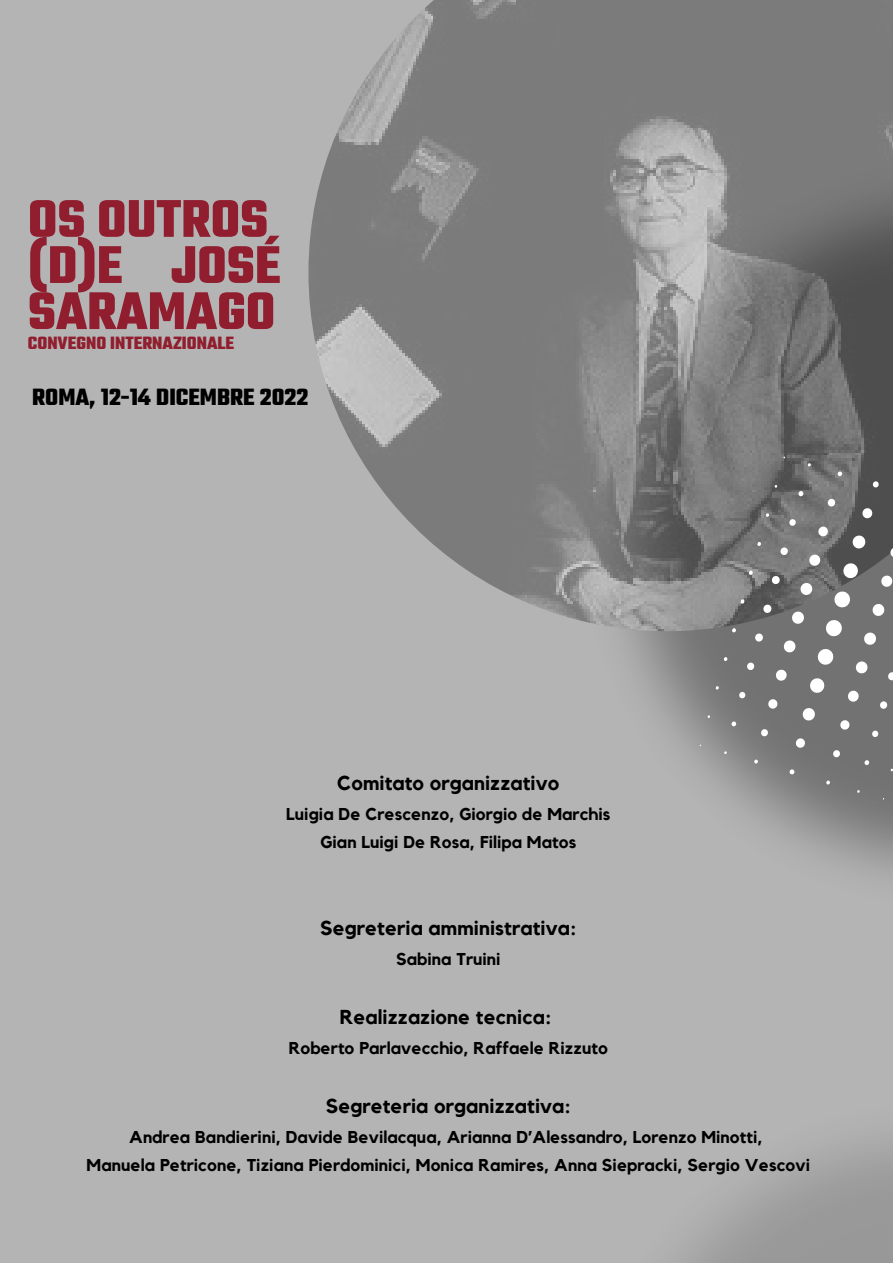
<style>
.page{position:relative;width:893px;height:1264px;background:#fff}
.page>*{position:absolute;margin:0;border:0;box-sizing:border-box;transform-origin:0 0}
.t1{font:700 57.3px/46px "Teko";color:#901e2e}
.t2{font:700 25.5px "Teko";color:#000}
.t3{font:700 20.1px "Kollektif";letter-spacing:.005em;color:#000}
.t4{font:700 19.2px "Teko";color:#901e2e}
.t5{font:700 17.1px/28px "Kollektif";letter-spacing:.005em;color:#000;text-align:center}
</style>
<div class="page">
<div style="left:0;top:0;width:892px;height:1262px;background:#b5b4b5"></div>
<img style="left:625px;top:631px;width:267px;height:242px">
<img style="left:308px;top:0;width:584px;height:631px">
<svg style="left:872px;top:480px;width:7px;height:8px"></svg>
<svg style="left:861px;top:507px;width:12px;height:12px"></svg>
<svg style="left:851px;top:534px;width:15px;height:16px"></svg>
<svg style="left:841px;top:561px;width:18px;height:19px"></svg>
<svg style="left:832px;top:589px;width:19px;height:20px"></svg>
<svg style="left:824px;top:618px;width:19px;height:20px"></svg>
<svg style="left:815px;top:647px;width:20px;height:19px"></svg>
<svg style="left:808px;top:676px;width:18px;height:18px"></svg>
<svg style="left:801px;top:706px;width:15px;height:16px"></svg>
<svg style="left:794px;top:737px;width:12px;height:12px"></svg>
<svg style="left:788px;top:768px;width:7px;height:7px"></svg>
<svg style="left:889px;top:546px;width:3px;height:12px"></svg>
<svg style="left:879px;top:574px;width:13px;height:14px"></svg>
<svg style="left:871px;top:602px;width:14px;height:15px"></svg>
<svg style="left:862px;top:631px;width:15px;height:15px"></svg>
<svg style="left:854px;top:660px;width:14px;height:14px"></svg>
<svg style="left:846px;top:689px;width:13px;height:14px"></svg>
<svg style="left:839px;top:719px;width:11px;height:11px"></svg>
<svg style="left:832px;top:749px;width:8px;height:9px"></svg>
<svg style="left:825px;top:780px;width:5px;height:5px"></svg>
<svg style="left:887px;top:671px;width:5px;height:10px"></svg>
<svg style="left:879px;top:700px;width:8px;height:9px"></svg>
<svg style="left:871px;top:730px;width:7px;height:7px"></svg>
<svg style="left:863px;top:759px;width:6px;height:6px"></svg>
<svg style="left:856px;top:789px;width:3px;height:4px"></svg>
<svg style="left:774px;top:484px;width:3px;height:4px"></svg>
<svg style="left:765px;top:513px;width:4px;height:4px"></svg>
<svg style="left:757px;top:541px;width:4px;height:5px"></svg>
<svg style="left:748px;top:570px;width:4px;height:5px"></svg>
<svg style="left:740px;top:599px;width:4px;height:5px"></svg>
<svg style="left:731px;top:628px;width:5px;height:4px"></svg>
<svg style="left:723px;top:656px;width:4px;height:5px"></svg>
<svg style="left:715px;top:685px;width:4px;height:5px"></svg>
<svg style="left:807px;top:463px;width:4px;height:4px"></svg>
<svg style="left:797px;top:490px;width:7px;height:7px"></svg>
<svg style="left:788px;top:518px;width:8px;height:8px"></svg>
<svg style="left:779px;top:546px;width:9px;height:10px"></svg>
<svg style="left:770px;top:575px;width:10px;height:10px"></svg>
<svg style="left:762px;top:603px;width:10px;height:11px"></svg>
<svg style="left:754px;top:632px;width:9px;height:10px"></svg>
<svg style="left:746px;top:661px;width:9px;height:10px"></svg>
<svg style="left:738px;top:691px;width:8px;height:8px"></svg>
<svg style="left:731px;top:721px;width:5px;height:6px"></svg>
<svg style="left:723px;top:751px;width:4px;height:3px"></svg>
<svg style="left:837px;top:471px;width:5px;height:6px"></svg>
<svg style="left:826px;top:498px;width:10px;height:9px"></svg>
<svg style="left:817px;top:525px;width:12px;height:12px"></svg>
<svg style="left:807px;top:553px;width:14px;height:14px"></svg>
<svg style="left:799px;top:581px;width:14px;height:15px"></svg>
<svg style="left:790px;top:610px;width:15px;height:15px"></svg>
<svg style="left:782px;top:639px;width:14px;height:14px"></svg>
<svg style="left:774px;top:668px;width:13px;height:14px"></svg>
<svg style="left:767px;top:698px;width:11px;height:11px"></svg>
<svg style="left:760px;top:728px;width:8px;height:9px"></svg>
<svg style="left:753px;top:759px;width:5px;height:5px"></svg>
<h1 class="t1" style="left:28px;top:200px;width:254px">OS OUTROS (D)E JOSÉ<br>SARAMAGO</h1>
<p class="t4" style="left:28px;top:331px;width:208px">CONVEGNO INTERNAZIONALE</p>
<h2 class="t2" style="left:32px;top:381px;width:278px">ROMA, 12-14 DICEMBRE 2022</h2>
<p class="t3" style="left:337px;top:774px;width:223px">Comitato organizzativo</p>
<p class="t5" style="left:286px;top:801px;width:325px">Luigia De Crescenzo, Giorgio de Marchis<br>Gian Luigi De Rosa, Filipa Matos</p>
<p class="t3" style="left:320px;top:919px;width:257px">Segreteria amministrativa:</p>
<p class="t5" style="left:396px;top:945px;width:106px">Sabina Truini</p>
<p class="t3" style="left:339px;top:1007px;width:213px">Realizzazione tecnica:</p>
<p class="t5" style="left:289px;top:1034px;width:321px">Roberto Parlavecchio, Raffaele Rizzuto</p>
<p class="t3" style="left:326px;top:1096px;width:246px">Segreteria organizzativa:</p>
<p class="t5" style="left:87px;top:1123px;width:724px">Andrea Bandierini, Davide Bevilacqua, Arianna D’Alessandro, Lorenzo Minotti,<br>Manuela Petricone, Tiziana Pierdominici, Monica Ramires, Anna Siepracki, Sergio Vescovi</p>
</div>
